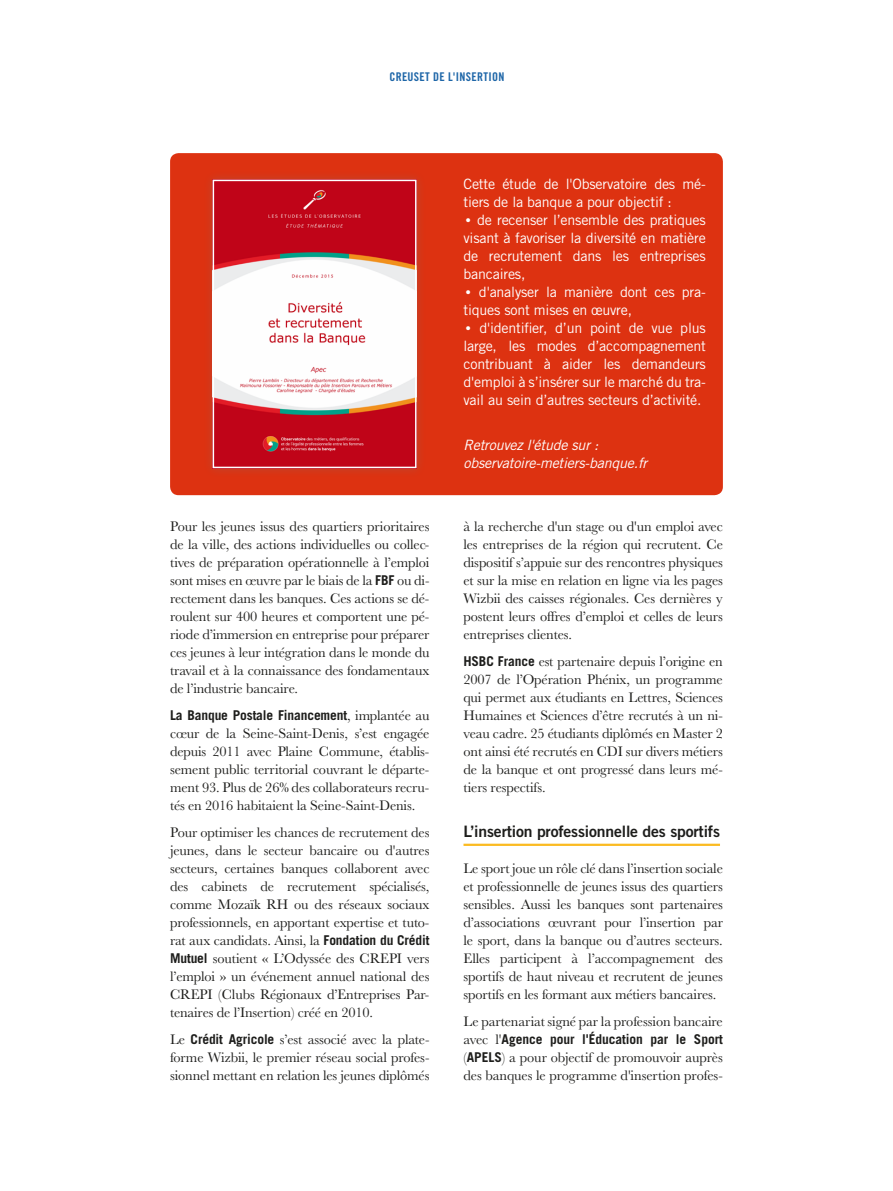
<style>
.page{position:relative;width:893px;height:1191px;background:#fff}
.page>*{position:absolute;margin:0;border:0;box-sizing:border-box;transform-origin:0 0}
.t1{font:15.75px "Trade Gothic LT Std Bd 2";letter-spacing:-.01em;color:#1d1d1b}
.t2{font:14.25px/18px "Baskerville URW";letter-spacing:-.01em;color:#1d1d1b;text-align:justify}
.t3{font:14.25px/18px "Trade Gothic LT Std";letter-spacing:-.015em;color:#fff}
.t4{font:italic 14.25px/18px "Trade Gothic LT Std";letter-spacing:-.015em;color:#fff}
.t5{font:700 13.5px "Trade Gothic LT Std";letter-spacing:-.005em;color:#1d1d1b}
.t6{font:12px "Trade Gothic LT Std Bd Cn 20";letter-spacing:.025em;color:#1e66a8}
.s1{font-family:"Trade Gothic LT Std";font-weight:700;font-size:13.5px}
.s2{font-family:"Baskerville URW";font-weight:400;font-size:14.25px}
.s3{font-family:"Baskerville URW"}
</style>
<div class="page">
<div style="left:170px;top:153px;width:553px;height:342px;background:#dd3211;border-radius:9px"></div>
<div style="left:203px;top:170px;width:223px;height:307px;background:#72787a;opacity:.3"></div>
<img style="left:216px;top:183px;width:198px;height:282px">
<div style="left:213px;top:180px;width:204px;height:288px;border:2px solid #fff"></div>
<hr style="left:463px;top:843px;width:257px;height:3px;background:#fbbb21">
<p class="t6" style="left:389px;top:69px;width:116px">CREUSET DE L'INSERTION</p>
<p class="t2" style="left:170px;top:518px;width:261px">Pour les jeunes issus des quartiers prioritaires de la ville, des actions individuelles ou collec&shy;tives de préparation opérationnelle à l’emploi sont mises en œuvre par le biais de la <span class="s1">FBF</span> ou di&shy;rectement dans les banques. Ces actions se dé&shy;roulent sur 400 heures et comportent une pé&shy;riode d’immersion en entreprise pour préparer ces jeunes à leur intégration dans le monde du travail et à la connaissance des fondamentaux de l’industrie bancaire.</p>
<p class="t5" style="left:170px;top:707px;width:261px">La Banque Postale Financement<span class="s2">, implantée au</span></p>
<p class="t2" style="left:170px;top:725px;width:261px">cœur de la Seine-Saint-Denis, s’est engagée depuis 2011 avec Plaine Commune, établis&shy;sement public territorial couvrant le départe&shy;ment 93. Plus de 26% des collaborateurs recru&shy;tés en 2016 habitaient la Seine-Saint-Denis.</p>
<p class="t2" style="left:170px;top:824px;width:261px">Pour optimiser les chances de recrutement des jeunes, dans le secteur bancaire ou d'autres secteurs, certaines banques collaborent avec des cabinets de recrutement spécialisés, comme Mozaïk RH ou des réseaux sociaux professionnels, en apportant expertise et tuto&shy;rat aux candidats. Ainsi, la <span class="s1">Fondation du Crédit Mutuel</span> soutient « L’Odyssée des CREPI vers l’emploi » un événement annuel national des CREPI (Clubs Régionaux d’Entreprises Par&shy;tenaires de l’Insertion) créé en 2010.</p>
<p class="t2" style="left:170px;top:1031px;width:261px">Le <span class="s1">Crédit Agricole</span> s’est associé avec la plate&shy;forme Wizbii, le premier réseau social profes&shy;sionnel mettant en relation les jeunes diplômés</p>
<p class="t3" style="left:463px;top:175px;width:244px">Cette étude de l'Observatoire des mé&shy;tiers de la banque a pour objectif :</p>
<p class="t3" style="left:463px;top:211px;width:244px;text-align:justify"><span class="s3">•</span> de recenser l’ensemble des pratiques visant à favoriser la diversité en matière de recrutement dans les entreprises bancaires,</p>
<p class="t3" style="left:463px;top:283px;width:244px"><span class="s3">•</span> d'analyser la manière dont ces pra&shy;tiques sont mises en œuvre,</p>
<p class="t3" style="left:463px;top:319px;width:244px;text-align:justify"><span class="s3">•</span> d'identifier, d’un point de vue plus large, les modes d’accompagnement contribuant à aider les demandeurs d'emploi à s’insérer sur le marché du tra&shy;vail au sein d’autres secteurs d’activité.</p>
<p class="t4" style="left:463px;top:436px;width:185px">Retrouvez l'étude sur : observatoire-metiers-banque.fr</p>
<p class="t2" style="left:463px;top:518px;width:261px">à la recherche d'un stage ou d'un emploi avec les entreprises de la région qui recrutent. Ce dispositif s’appuie sur des rencontres physiques et sur la mise en relation en ligne via les pages Wizbii des caisses régionales. Ces dernières y postent leurs offres d’emploi et celles de leurs entreprises clientes.</p>
<p class="t2" style="left:463px;top:653px;width:261px"><span class="s1">HSBC France</span> est partenaire depuis l’origine en 2007 de l’Opération Phénix, un programme qui permet aux étudiants en Lettres, Sciences Humaines et Sciences d’être recrutés à un ni&shy;veau cadre. 25 étudiants diplômés en Master 2 ont ainsi été recrutés en CDI sur divers métiers de la banque et ont progressé dans leurs mé&shy;tiers respectifs.</p>
<p class="t1" style="left:463px;top:822px;width:258px">L’insertion professionnelle des sportifs</p>
<p class="t2" style="left:463px;top:860px;width:261px">Le sport joue un rôle clé dans l’insertion sociale et professionnelle de jeunes issus des quartiers sensibles. Aussi les banques sont partenaires d’associations œuvrant pour l’insertion par le sport, dans la banque ou d’autres secteurs.<br>Elles participent à l’accompagnement des sportifs de haut niveau et recrutent de jeunes sportifs en les formant aux métiers bancaires.</p>
<p class="t2" style="left:463px;top:1012px;width:261px">Le partenariat signé par la profession bancaire</p>
<p class="t5" style="left:463px;top:1031px;width:261px"><span class="s2">avec l'</span>Agence pour l'Éducation par le Sport</p>
<p class="t2" style="left:463px;top:1049px;width:261px">(<span class="s1">APELS</span>) a pour objectif de promouvoir auprès des banques le programme d'insertion profes-</p>
</div>
